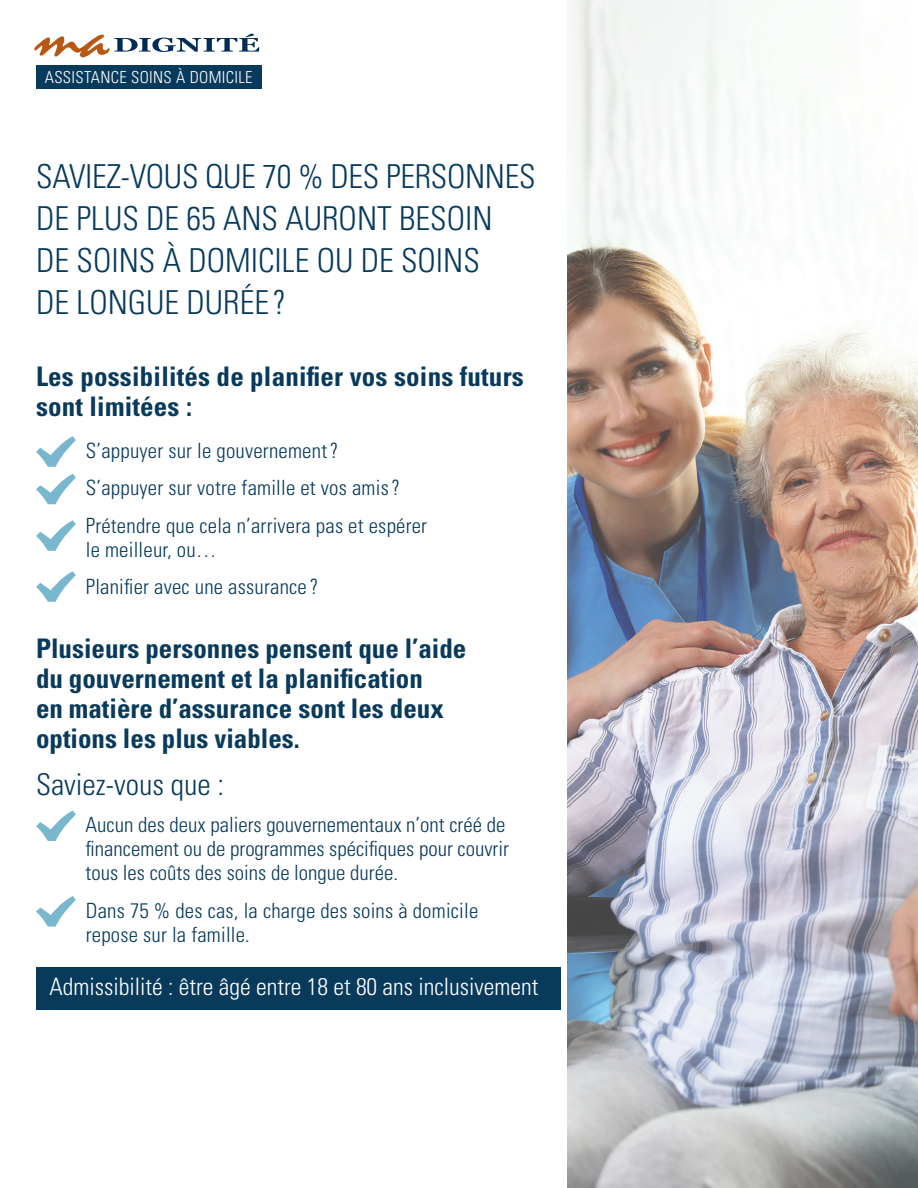
<style>
.page{position:relative;width:918px;height:1188px;background:#fff}
.page>*{position:absolute;margin:0;border:0;box-sizing:border-box;transform-origin:0 0}
.Titres_28pt{font:300 condensed 33px/42px "Univers";color:#083a5c}
.t1{font:300 condensed 30px "Univers";color:#083a5c}
.Titres_28pt-2{font:700 condensed 27px/30px "Univers";color:#083a5c}
.t2{font:300 condensed 24px "Univers";color:#fff}
.t3{font:300 condensed 21px/24px "Univers";letter-spacing:.01em;color:#083a5c}
.t4{font:300 condensed 16.5px "Univers";letter-spacing:.02em;color:#fff}
</style>
<div class="page">
<svg style="left:34px;top:34px;width:225px;height:24px"></svg>
<div style="left:36px;top:65px;width:225px;height:24px;background:#083a5c"></div>
<img style="left:567px;top:0;width:351px;height:1188px">
<div style="left:36px;top:967px;width:524px;height:43px;background:#083a5c"></div>
<svg style="left:36px;top:436px;width:40px;height:31px"></svg>
<svg style="left:36px;top:474px;width:40px;height:30px"></svg>
<svg style="left:36px;top:520px;width:40px;height:31px"></svg>
<svg style="left:36px;top:571px;width:40px;height:31px"></svg>
<svg style="left:36px;top:811px;width:40px;height:30px"></svg>
<svg style="left:36px;top:896px;width:40px;height:31px"></svg>
<p class="t4" style="left:45px;top:68px;width:209px">ASSISTANCE SOINS À DOMICILE</p>
<p class="Titres_28pt" style="left:36px;top:155px;width:501px">SAVIEZ-VOUS QUE 70 % DES PERSONNES<br>DE PLUS DE 65 ANS AURONT BESOIN<br>DE SOINS À DOMICILE OU DE SOINS<br>DE LONGUE DURÉE ?</p>
<p class="Titres_28pt-2" style="left:36px;top:361px;width:489px">Les possibilités de planifier vos soins futurs sont limitées :</p>
<p class="t3" style="left:86px;top:438px;width:254px">S’appuyer sur le gouvernement?</p>
<p class="t3" style="left:86px;top:476px;width:316px">S’appuyer sur votre famille et vos amis?</p>
<p class="t3" style="left:86px;top:513px;width:343px">Prétendre que cela n’arrivera pas et espérer le meilleur, ou…</p>
<p class="t3" style="left:86px;top:575px;width:234px">Planifier avec une assurance ?</p>
<p class="Titres_28pt-2" style="left:36px;top:633px;width:432px">Plusieurs personnes pensent que l’aide du gouvernement et la planification<br>en matière d’assurance sont les deux options les plus viables.</p>
<p class="t1" style="left:36px;top:766px;width:190px">Saviez-vous que :</p>
<p class="t3" style="left:86px;top:813px;width:425px">Aucun des deux paliers gouvernementaux n’ont créé de financement ou de programmes spécifiques pour couvrir tous les coûts des soins de longue durée.</p>
<p class="t3" style="left:86px;top:898px;width:394px">Dans 75 % des cas, la charge des soins à domicile repose sur la famille.</p>
<p class="t2" style="left:50px;top:972px;width:491px">Admissibilité : être âgé entre 18 et 80 ans inclusivement</p>
</div>
